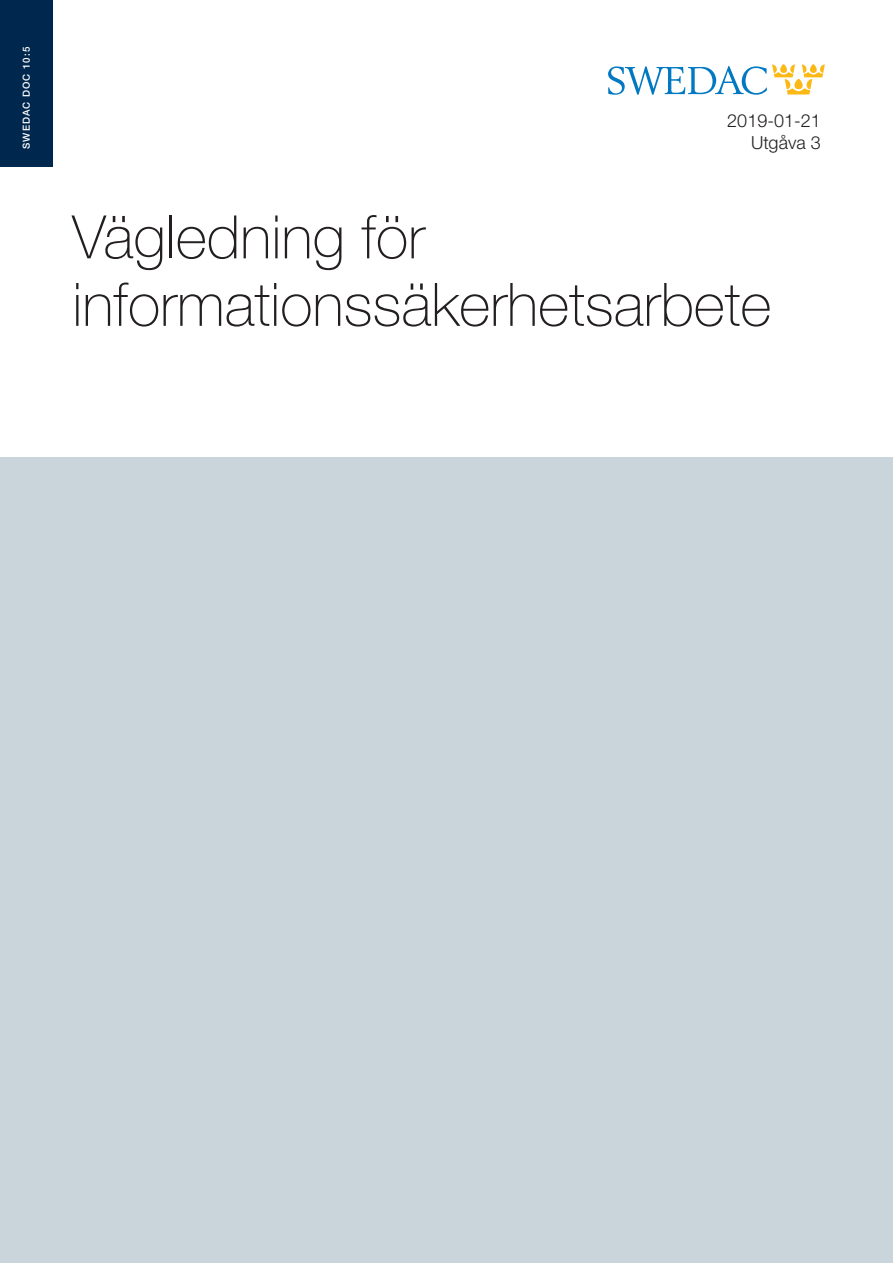
<style>
.page{position:relative;width:893px;height:1263px;background:#fff}
.page>*{position:absolute;margin:0;border:0;box-sizing:border-box;transform-origin:0 0}
.Huvudrubrik_omslag_4{font:100 60px/67.5px "Helvetica Neue LT Pro";color:#231f20}
.Underrunrik_omslag_2{font:300 18px "Helvetica Neue LT Pro";color:#231f20}
.Rapport_märkning_vän{font:500 9.75px "Helvetica Neue LT Pro";letter-spacing:.1em;color:#fff}
</style>
<div class="page">
<svg style="left:608px;top:64px;width:217px;height:31px"></svg>
<div style="left:0;top:457px;width:893px;height:806px;background:#c9d4db"></div>
<div style="left:0;top:0;width:53px;height:167px;background:#00274e"></div>
<p class="Rapport_märkning_vän" style="left:21px;top:149px;width:103px;rotate:-90deg">SWEDAC DOC 10:5</p>
<p class="Underrunrik_omslag_2" style="left:727px;top:110px;width:95px">2019-01-21</p>
<p class="Underrunrik_omslag_2" style="left:751px;top:131px;width:71px">Utgåva 3</p>
<p class="Huvudrubrik_omslag_4" style="left:72px;top:203px;width:701px">Vägledning för informationssäkerhetsarbete</p>
</div>
